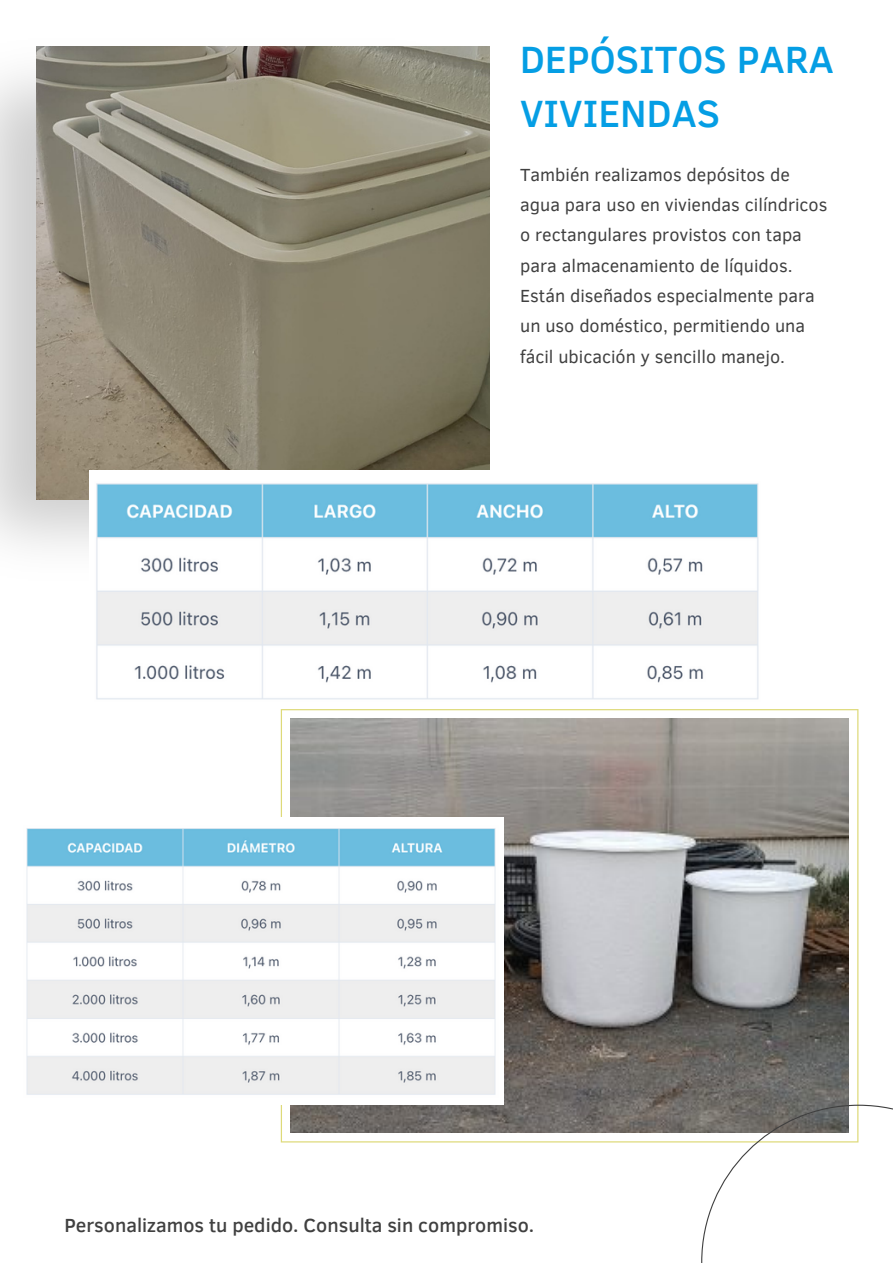
<style>
.page{position:relative;width:893px;height:1264px;background:#fff}
.page>*{position:absolute;margin:0;border:0;box-sizing:border-box;transform-origin:0 0}
.t1{font:500 39px/54px "Clear Sans";color:#059ee4}
.t2{font:500 19.5px "Clear Sans";color:#404040}
.t3{font:18px/30.3px "Clear Sans";color:#404040}
</style>
<div class="page">
<img style="left:0;top:46px;width:89px;height:501px">
<img style="left:37px;top:46px;width:453px;height:453px">
<svg style="left:281px;top:709px;width:577px;height:433px"></svg>
<img style="left:290px;top:718px;width:558px;height:414px">
<svg style="left:701px;top:1104px;width:191px;height:158px"></svg>
<img style="left:89px;top:470px;width:670px;height:230px">
<img style="left:26px;top:817px;width:477px;height:287px">
<p class="t1" style="left:520px;top:30px;width:315px">DEPÓSITOS PARA<br>VIVIENDAS</p>
<p class="t3" style="left:520px;top:158px;width:309px">También realizamos depósitos de agua para uso en viviendas cilíndricos o rectangulares provistos con tapa para almacenamiento de líquidos.</p>
<p class="t3" style="left:520px;top:279px;width:296px">Están diseñados especialmente para un uso doméstico, permitiendo una fácil ubicación y sencillo manejo.</p>
<p class="t2" style="left:64px;top:1210px;width:471px">Personalizamos tu pedido. Consulta sin compromiso.</p>
</div>
